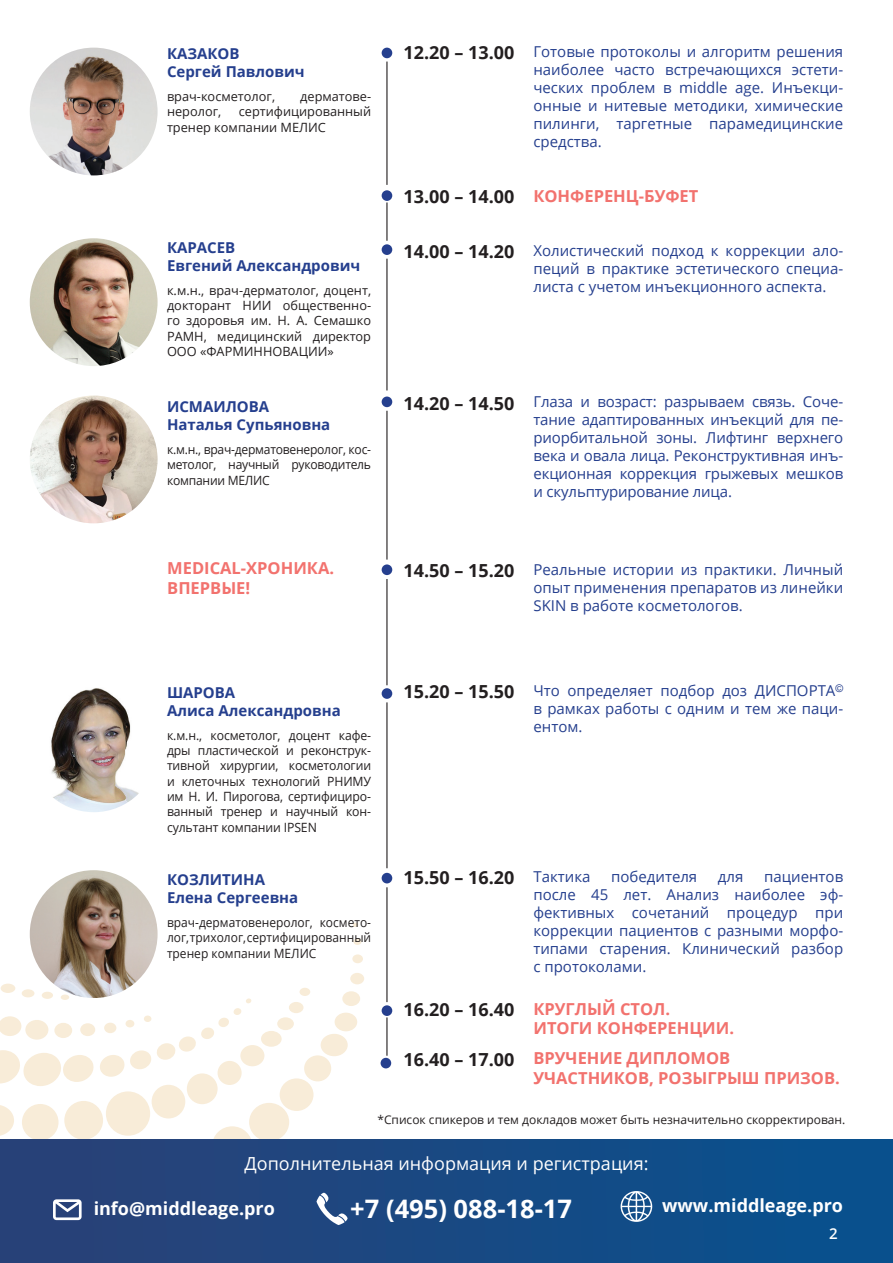
<style>
.page{position:relative;width:893px;height:1263px;background:#fff}
.page>*{position:absolute;margin:0;border:0;box-sizing:border-box;transform-origin:0 0}
.t1{font:700 25.5px "Open Sans";color:#fff}
.t2{font:18px "Open Sans";color:#fff}
.t3{font:700 18px "Open Sans";color:#fff}
.t4{font:700 18px "Open Sans";color:#231f20}
.t5{font:700 16.5px/19.8px "Open Sans";color:#f2726e}
.t6{font:15px/18px "Open Sans";color:#253f8e;text-align:justify}
.t7{font:700 15px/18px "Open Sans";color:#253f8e}
.t8{font:600 15px "Open Sans";color:#fff}
.t9{font:12.75px/15.3px "Open Sans";color:#231f20;text-align:justify}
.t10{font:12.75px/15.3px "Open Sans";color:#231f20;text-align:justify;scale:.96 1}
.t11{font:12.75px/15.3px "Open Sans";color:#231f20;text-align:justify;scale:.94 1}
.t12{font:12.75px/15.3px "Open Sans";color:#231f20;text-align:justify;scale:.95 1}
.t13{font:12px "Open Sans";color:#231f20}
.s1{font-weight:700;font-size:18px;color:#231f20}
.s2{font-size:18px;color:#231f20}
.s3{font-weight:400;font-size:15px;color:#253f8e}
</style>
<div class="page">
<svg style="left:0;top:998px;width:252px;height:88px"></svg>
<div style="left:106px;top:1091px;width:44px;height:45px;background:#f8ecd8;border-radius:50%"></div>
<div style="left:64px;top:1101px;width:39px;height:39px;background:#f8ecd8;border-radius:50%"></div>
<div style="left:22px;top:1104px;width:37px;height:36px;background:#f8ecd8;border-radius:50%"></div>
<svg style="left:0;top:1105px;width:14px;height:31px"></svg>
<div style="left:152px;top:1085px;width:33px;height:33px;background:#f8ecd8;border-radius:50%"></div>
<div style="left:187px;top:1073px;width:31px;height:31px;background:#f8ecd8;border-radius:50%"></div>
<div style="left:218px;top:1061px;width:24px;height:24px;background:#f8ecd8;border-radius:50%"></div>
<div style="left:240px;top:1045px;width:24px;height:21px;background:#f8ecd8;border-radius:50%"></div>
<div style="left:261px;top:1031px;width:21px;height:16px;background:#f8ecd8;border-radius:50%"></div>
<div style="left:277px;top:1017px;width:17px;height:13px;background:#f8ecd8;border-radius:50%"></div>
<div style="left:289px;top:1002px;width:14px;height:11px;background:#f8ecd8;border-radius:50%"></div>
<div style="left:300px;top:988px;width:10px;height:8px;background:#f8ecd8;border-radius:50%"></div>
<div style="left:249px;top:1103px;width:40px;height:38px;background:#f8ecd8;border-radius:50%"></div>
<div style="left:212px;top:1126px;width:40px;height:39px;background:#f8ecd8;border-radius:50%"></div>
<div style="left:280px;top:1078px;width:33px;height:33px;background:#f8ecd8;border-radius:50%"></div>
<div style="left:304px;top:1055px;width:27px;height:26px;background:#f8ecd8;border-radius:50%"></div>
<div style="left:321px;top:1034px;width:27px;height:22px;background:#f8ecd8;border-radius:50%"></div>
<div style="left:335px;top:1013px;width:22px;height:18px;background:#f8ecd8;border-radius:50%"></div>
<div style="left:342px;top:991px;width:18px;height:15px;background:#f8ecd8;border-radius:50%"></div>
<div style="left:350px;top:973px;width:14px;height:11px;background:#f8ecd8;border-radius:50%"></div>
<div style="left:352px;top:954px;width:11px;height:9px;background:#f8ecd8;border-radius:50%"></div>
<div style="left:353px;top:938px;width:9px;height:7px;background:#f8ecd8;border-radius:50%"></div>
<svg style="left:353px;top:922px;width:5px;height:5px"></svg>
<div style="left:1px;top:984px;width:14px;height:9px;background:#f8ecd8;border-radius:50%"></div>
<div style="left:22px;top:989px;width:12px;height:8px;background:#f8ecd8;border-radius:50%"></div>
<div style="left:42px;top:992px;width:11px;height:7px;background:#f8ecd8;border-radius:50%"></div>
<div style="left:61px;top:994px;width:8px;height:6px;background:#f8ecd8;border-radius:50%"></div>
<div style="left:0;top:1139px;width:893px;height:124px;background:linear-gradient(to right,#2b4076,#07518f)"></div>
<img style="left:30px;top:238px;width:128px;height:128px;border-radius:64px">
<img style="left:30px;top:396px;width:128px;height:127px;border-radius:64px">
<img style="left:30px;top:684px;width:128px;height:128px;border-radius:64px">
<img style="left:30px;top:870px;width:128px;height:128px;border-radius:64px">
<svg style="left:316px;top:1193px;width:32px;height:32px"></svg>
<svg style="left:621px;top:1191px;width:31px;height:31px"></svg>
<img style="left:30px;top:48px;width:128px;height:127px;border-radius:64px">
<div style="left:382px;top:48px;width:10px;height:10px;background:#253f8e;border-radius:50%"></div>
<div style="left:382px;top:190px;width:10px;height:11px;background:#253f8e;border-radius:50%"></div>
<div style="left:382px;top:244px;width:10px;height:11px;background:#253f8e;border-radius:50%"></div>
<div style="left:382px;top:396px;width:10px;height:11px;background:#253f8e;border-radius:50%"></div>
<div style="left:382px;top:688px;width:10px;height:11px;background:#253f8e;border-radius:50%"></div>
<div style="left:382px;top:564px;width:10px;height:11px;background:#253f8e;border-radius:50%"></div>
<div style="left:382px;top:1005px;width:10px;height:11px;background:#253f8e;border-radius:50%"></div>
<div style="left:382px;top:873px;width:10px;height:10px;background:#253f8e;border-radius:50%"></div>
<div style="left:381px;top:1058px;width:10px;height:10px;background:#253f8e;border-radius:50%"></div>
<hr style="left:386px;top:62px;width:1px;height:123px;background:#231f20">
<hr style="left:386px;top:202px;width:1px;height:39px;background:#231f20">
<hr style="left:386px;top:411px;width:1px;height:149px;background:#231f20">
<hr style="left:386px;top:259px;width:1px;height:131px;background:#231f20">
<hr style="left:386px;top:579px;width:1px;height:106px;background:#231f20">
<hr style="left:386px;top:702px;width:1px;height:166px;background:#231f20">
<hr style="left:386px;top:887px;width:1px;height:115px;background:#231f20">
<hr style="left:386px;top:1017px;width:1px;height:39px;background:#231f20">
<svg style="left:53px;top:1199px;width:29px;height:21px"></svg>
<p class="t7" style="left:167px;top:44px;width:139px">КАЗАКОВ<br>Сергей Павлович</p>
<p class="t9" style="left:167px;top:88px;width:110px">врач-косметолог,</p>
<p class="t9" style="left:300px;top:88px;width:72px">дерматове-</p>
<p class="t9" style="left:167px;top:104px;width:56px">неролог,</p>
<p class="t9" style="left:167px;top:104px;width:206px;text-indent:72px">сертифицированный тренер компании МЕЛИС</p>
<p class="t7" style="left:167px;top:238px;width:195px">КАРАСЕВ<br>Евгений Александрович</p>
<p class="t9" style="left:167px;top:282px;width:206px">к.м.н., врач-дерматолог, доцент, докторант НИИ общественно&shy;го здоровья им. Н. А. Семашко РАМН, медицинский директор ООО «ФАРМИННОВАЦИИ»</p>
<p class="t7" style="left:167px;top:397px;width:165px">ИСМАИЛОВА<br>Наталья Супьяновна</p>
<p class="t12" style="left:167px;top:441px;width:216px">к.м.н., врач-дерматовенеролог, кос&shy;метолог, научный руководитель компании МЕЛИС</p>
<p class="t5" style="left:167px;top:558px;width:168px">MEDICAL-ХРОНИКА.<br>ВПЕРВЫЕ!</p>
<p class="t7" style="left:167px;top:683px;width:175px">ШАРОВА<br>Алиса Александровна</p>
<p class="t10" style="left:167px;top:727px;width:214px">к.м.н., косметолог, доцент кафе&shy;дры пластической и реконструк&shy;тивной хирургии, косметологии и клеточных технологий РНИМУ им Н. И. Пирогова, сертифициро&shy;ванный тренер и научный кон&shy;сультант компании IPSEN</p>
<p class="t7" style="left:167px;top:870px;width:133px">КОЗЛИТИНА<br>Елена Сергеевна</p>
<p class="t11" style="left:167px;top:914px;width:219px">врач-дерматовенеролог, космето&shy;лог, трихолог, сертифицированный тренер компании МЕЛИС</p>
<p class="t6" style="left:533px;top:42px;width:311px;text-indent:-130px"><span class="s1">12.20 – 13.00</span> Готовые протоколы и алгоритм решения наиболее часто встречающихся эстети&shy;ческих проблем в middle age. Инъекци&shy;онные и нитевые методики, химические пилинги, таргетные парамедицинские средства.</p>
<p class="t5" style="left:404px;top:186px;width:296px"><span class="s2">13.00 – 14.00</span> КОНФЕРЕНЦ-БУФЕТ</p>
<p class="t6" style="left:533px;top:241px;width:311px;text-indent:-130px"><span class="s1">14.00 – 14.20</span> Холистический подход к коррекции ало&shy;пеций в практике эстетического специа&shy;листа с учетом инъекционного аспекта.</p>
<p class="t6" style="left:533px;top:393px;width:311px;text-indent:-130px"><span class="s1">14.20 – 14.50</span> Глаза и возраст: разрываем связь. Соче&shy;тание адаптированных инъекций для пе&shy;риорбитальной зоны. Лифтинг верхнего века и овала лица. Реконструктивная инъ&shy;екционная коррекция грыжевых мешков и скульптурирование лица.</p>
<p class="t6" style="left:533px;top:560px;width:311px;text-indent:-130px"><span class="s1">14.50 – 15.20</span> Реальные истории из практики. Личный опыт применения препаратов из линейки SKIN в работе косметологов.</p>
<p class="t6" style="left:533px;top:681px;width:311px;text-indent:-130px"><span class="s1">15.20 – 15.50</span> Что определяет подбор доз ДИСПОРТА<sup>© </sup>в рамках работы с одним и тем же паци&shy;ентом.</p>
<p class="t4" style="left:404px;top:865px;width:188px">15.50 – 16.20 <span class="s3">Тактика</span></p>
<p class="t6" style="left:611px;top:867px;width:88px">победителя</p>
<p class="t6" style="left:718px;top:867px;width:27px">для</p>
<p class="t6" style="left:533px;top:867px;width:311px;text-indent:231px">пациентов после 45 лет. Анализ наиболее эф&shy;фективных сочетаний процедур при коррекции пациентов с разными морфо&shy;типами старения. Клинический разбор с протоколами.</p>
<p class="t5" style="left:533px;top:998px;width:202px;text-indent:-130px"><span class="s2">16.20 – 16.40</span> КРУГЛЫЙ СТОЛ.<br>ИТОГИ КОНФЕРЕНЦИИ.</p>
<p class="t5" style="left:533px;top:1048px;width:308px;text-indent:-130px"><span class="s2">16.40 – 17.00</span> ВРУЧЕНИЕ ДИПЛОМОВ<br>УЧАСТНИКОВ, РОЗЫГРЫШ ПРИЗОВ.</p>
<p class="t13" style="left:377px;top:1111px;width:469px">*Список спикеров и тем докладов может быть незначительно скорректирован.</p>
<p class="t2" style="left:245px;top:1151px;width:405px">Дополнительная информация и регистрация:</p>
<p class="t3" style="left:94px;top:1196px;width:183px">info@middleage.pro</p>
<h1 class="t1" style="left:350px;top:1191px;width:223px">+7 (495) 088-18-17</h1>
<p class="t3" style="left:662px;top:1192px;width:182px">www.middleage.pro</p>
<p class="t8" style="left:829px;top:1223px;width:10px">2</p>
</div>
